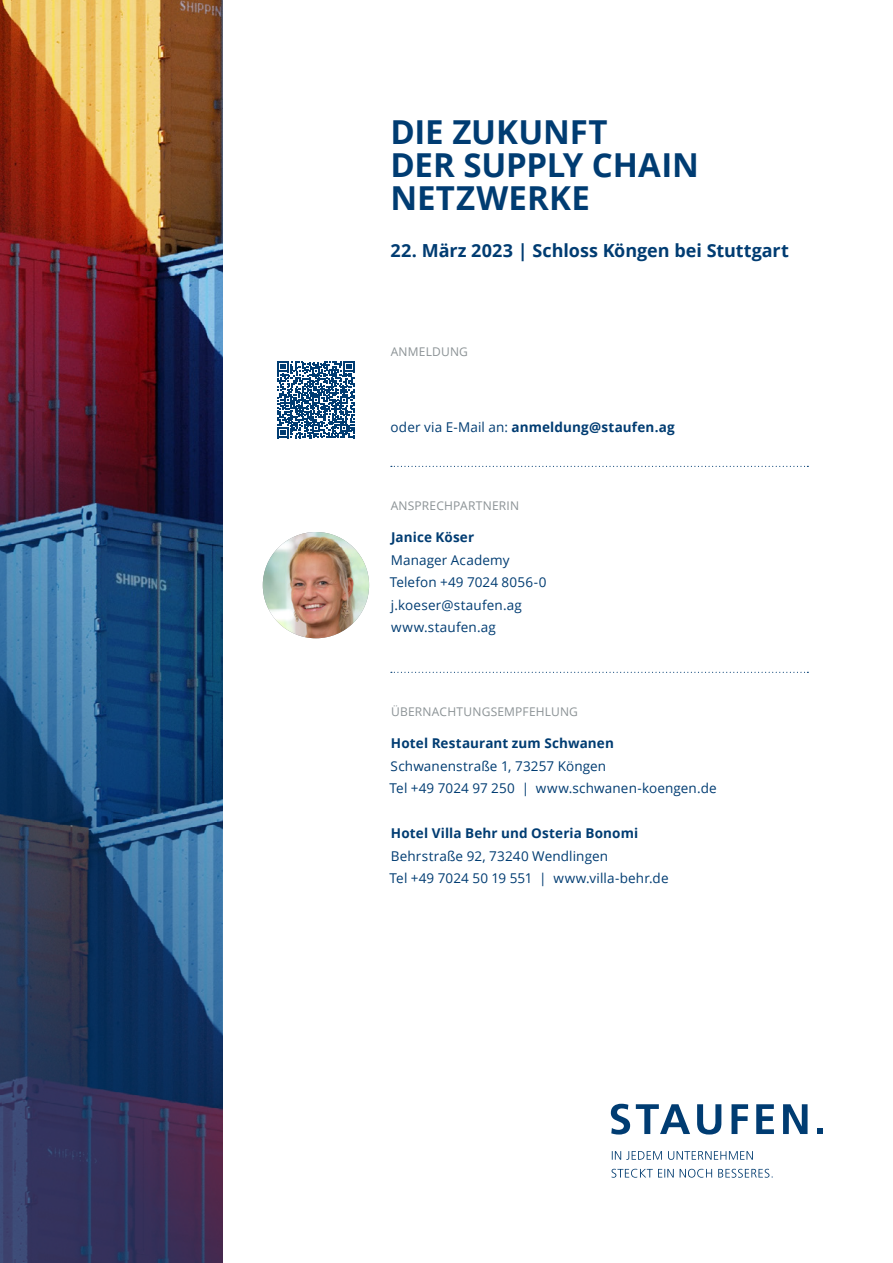
<style>
.page{position:relative;width:893px;height:1263px;background:#fff}
.page>*{position:absolute;margin:0;border:0;box-sizing:border-box;transform-origin:0 0}
.t1{font:700 33px/33px "Open Sans";letter-spacing:-.005em;color:#003c72}
.t2{font:700 18px "Open Sans";color:#003c72}
.t3{font:13.5px/22.5px "Open Sans";letter-spacing:.01em;color:#003c72}
.t4{font:700 13.5px "Open Sans";letter-spacing:.01em;color:#003c72}
.t5{font:12px "Open Sans";letter-spacing:.015em;color:#8b9295}
.s1{font-weight:400}
</style>
<div class="page">
<img style="left:0;top:0;width:223px;height:1263px">
<svg style="left:391px;top:466px;width:417px;height:1px"></svg>
<svg style="left:391px;top:672px;width:417px;height:1px"></svg>
<svg style="left:277px;top:361px;width:77px;height:77px"></svg>
<img style="left:263px;top:532px;width:106px;height:106px;border-radius:53px">
<svg style="left:611px;top:1168px;width:162px;height:10px"></svg>
<svg style="left:612px;top:1151px;width:141px;height:9px"></svg>
<svg style="left:611px;top:1104px;width:19px;height:30px"></svg>
<svg style="left:636px;top:1104px;width:54px;height:30px"></svg>
<svg style="left:697px;top:1104px;width:24px;height:30px"></svg>
<svg style="left:731px;top:1104px;width:17px;height:30px"></svg>
<svg style="left:756px;top:1104px;width:18px;height:30px"></svg>
<svg style="left:783px;top:1104px;width:24px;height:30px"></svg>
<svg style="left:817px;top:1128px;width:6px;height:6px"></svg>
<h1 class="t1" style="left:390px;top:115px;width:310px">DIE ZUKUNFT<br>DER SUPPLY CHAIN<br>NETZWERKE</h1>
<h2 class="t2" style="left:390px;top:237px;width:400px">22. März 2023 | Schloss Köngen bei Stuttgart</h2>
<p class="t5" style="left:391px;top:343px;width:79px">ANMELDUNG</p>
<p class="t4" style="left:391px;top:418px;width:286px"><span class="s1">oder via E-Mail an:</span> anmeldung@staufen.ag</p>
<p class="t5" style="left:391px;top:497px;width:130px">ANSPRECHPARTNERIN</p>
<p class="t4" style="left:391px;top:528px;width:85px">Janice Köser</p>
<p class="t3" style="left:390px;top:548px;width:158px">Manager Academy<br>Telefon +49 7024 8056-0 j.koeser@staufen.ag www.staufen.ag</p>
<p class="t5" style="left:391px;top:703px;width:188px">ÜBERNACHTUNGSEMPFEHLUNG</p>
<p class="t4" style="left:391px;top:734px;width:225px">Hotel Restaurant zum Schwanen</p>
<p class="t3" style="left:390px;top:754px;width:329px">Schwanenstraße 1, 73257 Köngen<br>Tel +49 7024 97 250 | www.schwanen-koengen.de</p>
<p class="t4" style="left:391px;top:824px;width:249px">Hotel Villa Behr und Osteria Bonomi</p>
<p class="t3" style="left:390px;top:844px;width:280px">Behrstraße 92, 73240 Wendlingen<br>Tel +49 7024 50 19 551 | www.villa-behr.de</p>
</div>
